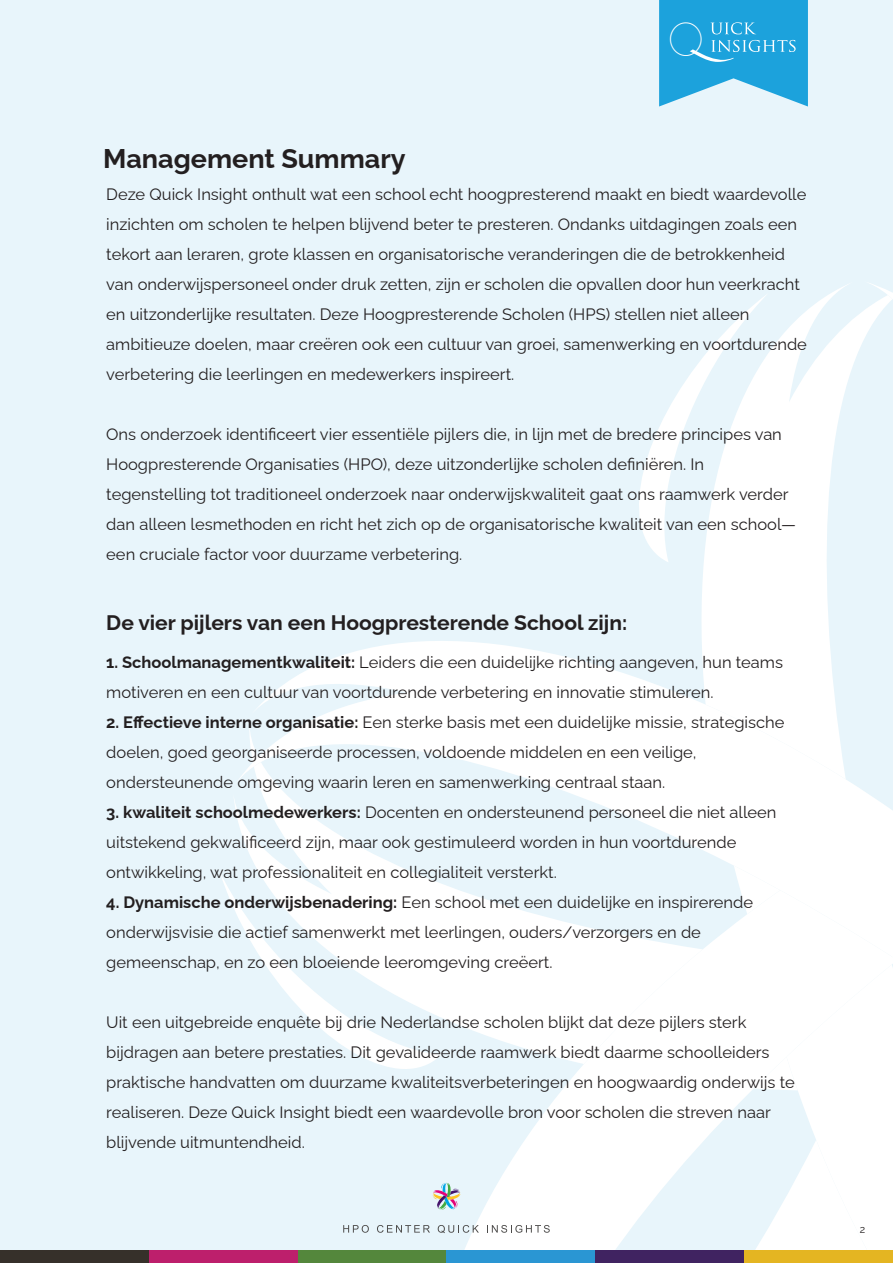
<style>
.page{position:relative;width:893px;height:1263px;background:#fff}
.page>*{position:absolute;margin:0;border:0;box-sizing:border-box;transform-origin:0 0}
.t1{font:100 47.85px "Raleway";color:#fff}
.t2{font:700 27px "Raleway";color:#231f20}
.t3{font:700 21px "Raleway";color:#231f20}
.t4{font:16.5px "Raleway";color:#231f20}
.t5{font:10.5px "Raleway";color:#231f20}
.s1{font-weight:700}
</style>
<div class="page">
<div style="left:0;top:0;width:893px;height:1256px;background:#e8f5fb"></div>
<svg style="left:659px;top:0;width:149px;height:107px;background:#3eafe1"></svg>
<svg style="left:437px;top:962px;width:182px;height:288px;fill:#fff"></svg>
<svg style="left:234px;top:641px;width:385px;height:321px"></svg>
<svg style="left:619px;top:283px;width:274px;height:967px"></svg>
<svg style="left:221px;top:871px;width:220px;height:217px"></svg>
<div style="left:0;top:1250px;width:149px;height:13px;background:#36302a"></div>
<div style="left:149px;top:1250px;width:149px;height:13px;background:#bd1f6c"></div>
<div style="left:298px;top:1250px;width:148px;height:13px;background:#54873c"></div>
<div style="left:446px;top:1250px;width:149px;height:13px;background:#2a96d3"></div>
<div style="left:595px;top:1250px;width:149px;height:13px;background:#402361"></div>
<div style="left:744px;top:1250px;width:149px;height:13px;background:#e4b522"></div>
<svg style="left:343px;top:1225px;width:26px;height:8px"></svg>
<svg style="left:377px;top:1225px;width:53px;height:8px"></svg>
<svg style="left:438px;top:1225px;width:41px;height:8px"></svg>
<svg style="left:487px;top:1225px;width:63px;height:8px"></svg>
<svg style="left:432px;top:1182px;width:29px;height:28px"></svg>
<p class="t2" style="left:103px;top:143px;width:304px">Management Summary</p>
<p class="t1" style="left:668px;top:11px;width:38px">O</p>
<p class="t4" style="left:106px;top:184px;width:702px">Deze Quick Insight onthult wat een school echt hoogpresterend maakt en biedt waardevolle</p>
<p class="t4" style="left:106px;top:214px;width:692px">inzichten om scholen te helpen blijvend beter te presteren. Ondanks uitdagingen zoals een</p>
<p class="t4" style="left:106px;top:244px;width:680px">tekort aan leraren, grote klassen en organisatorische veranderingen die de betrokkenheid</p>
<p class="t4" style="left:106px;top:274px;width:695px">van onderwijspersoneel onder druk zetten, zijn er scholen die opvallen door hun veerkracht</p>
<p class="t4" style="left:106px;top:304px;width:645px">en uitzonderlijke resultaten. Deze Hoogpresterende Scholen (HPS) stellen niet alleen</p>
<p class="t4" style="left:106px;top:334px;width:702px">ambitieuze doelen, maar creëren ook een cultuur van groei, samenwerking en voortdurende</p>
<p class="t4" style="left:106px;top:364px;width:409px">verbetering die leerlingen en medewerkers inspireert.</p>
<p class="t4" style="left:106px;top:424px;width:677px">Ons onderzoek identificeert vier essentiële pijlers die, in lijn met de bredere principes van</p>
<p class="t4" style="left:106px;top:454px;width:599px">Hoogpresterende Organisaties (HPO), deze uitzonderlijke scholen definiëren. In</p>
<p class="t4" style="left:106px;top:484px;width:684px">tegenstelling tot traditioneel onderzoek naar onderwijskwaliteit gaat ons raamwerk verder</p>
<p class="t4" style="left:106px;top:514px;width:691px">dan alleen lesmethoden en richt het zich op de organisatorische kwaliteit van een school—</p>
<p class="t4" style="left:106px;top:544px;width:357px">een cruciale factor voor duurzame verbetering.</p>
<p class="t3" style="left:106px;top:610px;width:522px">De vier pijlers van een Hoogpresterende School zijn:</p>
<p class="t4" style="left:106px;top:652px;width:678px"><span class="s1">1. Schoolmanagementkwaliteit:</span> Leiders die een duidelijke richting aangeven, hun teams</p>
<p class="t4" style="left:106px;top:682px;width:609px">motiveren en een cultuur van voortdurende verbetering en innovatie stimuleren.</p>
<p class="t4" style="left:106px;top:712px;width:680px"><span class="s1">2. Effectieve interne organisatie:</span> Een sterke basis met een duidelijke missie, strategische</p>
<p class="t4" style="left:106px;top:742px;width:592px">doelen, goed georganiseerde processen, voldoende middelen en een veilige,</p>
<p class="t4" style="left:106px;top:772px;width:560px">ondersteunende omgeving waarin leren en samenwerking centraal staan.</p>
<p class="t4" style="left:106px;top:802px;width:672px"><span class="s1">3. kwaliteit schoolmedewerkers:</span> Docenten en ondersteunend personeel die niet alleen</p>
<p class="t4" style="left:106px;top:832px;width:631px">uitstekend gekwalificeerd zijn, maar ook gestimuleerd worden in hun voortdurende</p>
<p class="t4" style="left:106px;top:862px;width:452px">ontwikkeling, wat professionaliteit en collegialiteit versterkt.</p>
<p class="t4" style="left:106px;top:892px;width:648px"><span class="s1">4. Dynamische onderwijsbenadering:</span> Een school met een duidelijke en inspirerende</p>
<p class="t4" style="left:106px;top:922px;width:596px">onderwijsvisie die actief samenwerkt met leerlingen, ouders/verzorgers en de</p>
<p class="t4" style="left:106px;top:952px;width:448px">gemeenschap, en zo een bloeiende leeromgeving creëert.</p>
<p class="t4" style="left:106px;top:1012px;width:642px">Uit een uitgebreide enquête bij drie Nederlandse scholen blijkt dat deze pijlers sterk</p>
<p class="t4" style="left:106px;top:1042px;width:665px">bijdragen aan betere prestaties. Dit gevalideerde raamwerk biedt daarme schoolleiders</p>
<p class="t4" style="left:106px;top:1072px;width:690px">praktische handvatten om duurzame kwaliteitsverbeteringen en hoogwaardig onderwijs te</p>
<p class="t4" style="left:106px;top:1102px;width:666px">realiseren. Deze Quick Insight biedt een waardevolle bron voor scholen die streven naar</p>
<p class="t4" style="left:106px;top:1132px;width:200px">blijvende uitmuntendheid.</p>
<p class="t5" style="left:860px;top:1223px;width:7px">2</p>
</div>
